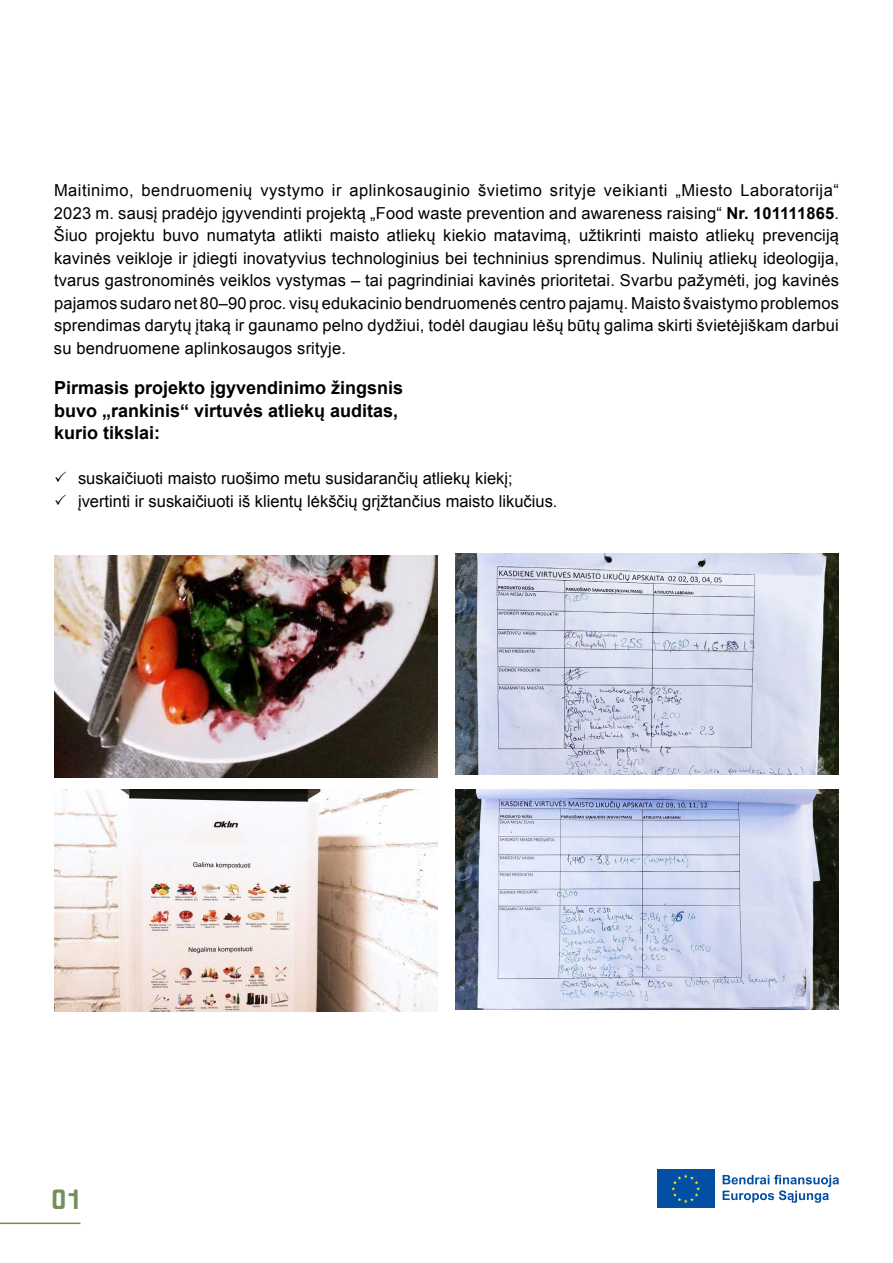
<style>
.page{position:relative;width:893px;height:1263px;background:#fff}
.page>*{position:absolute;margin:0;border:0;box-sizing:border-box;transform-origin:0 0}
.t1{font:27px "Fishmonger MS";color:#758f5a}
.t2{font:700 18px/22.5px "Arial";color:#000}
.t3{font:16.5px/22.5px "Arial";color:#000}
.s1{font-weight:700}
</style>
<div class="page">
<svg style="left:657px;top:1169px;width:58px;height:39px"></svg>
<div style="left:657px;top:1170px;width:57px;height:38px;background:#034fa3"></div>
<svg style="left:671px;top:1174px;width:29px;height:29px"></svg>
<svg style="left:723px;top:1175px;width:116px;height:28px"></svg>
<img style="left:55px;top:555px;width:382px;height:222px">
<img style="left:55px;top:789px;width:382px;height:222px">
<img style="left:455px;top:789px;width:383px;height:221px">
<img style="left:455px;top:554px;width:383px;height:220px">
<hr style="left:0;top:1222px;width:80px;height:2px;background:#758f5a">
<p class="t3" style="left:54px;top:179px;width:786px;text-align:justify">Maitinimo, bendruomenių vystymo ir aplinkosauginio švietimo srityje veikianti „Miesto Laboratorija“ 2023 m. sausį pradėjo įgyvendinti projektą „Food waste prevention and awareness raising“ <span class="s1">Nr. 101111865</span>.<br>Šiuo projektu buvo numatyta atlikti maisto atliekų kiekio matavimą, užtikrinti maisto atliekų prevenciją kavinės veikloje ir įdiegti inovatyvius technologinius bei techninius sprendimus. Nulinių atliekų ideologija, tvarus gastronominės veiklos vystymas – tai pagrindiniai kavinės prioritetai. Svarbu pažymėti, jog kavinės pajamos sudaro net 80–90 proc. visų edukacinio bendruomenės centro pajamų. Maisto švaistymo problemos sprendimas darytų įtaką ir gaunamo pelno dydžiui, todėl daugiau lėšų būtų galima skirti švietėjiškam darbui su bendruomene aplinkosaugos srityje.</p>
<p class="t2" style="left:54px;top:377px;width:351px">Pirmasis projekto įgyvendinimo žingsnis buvo „rankinis“ virtuvės atliekų auditas, kurio tikslai:</p>
<p class="t3" style="left:78px;top:467px;width:481px">suskaičiuoti maisto ruošimo metu susidarančių atliekų kiekį; įvertinti ir suskaičiuoti iš klientų lėkščių grįžtančius maisto likučius.</p>
<h1 class="t1" style="left:52px;top:1183px;width:31px">01</h1>
</div>
